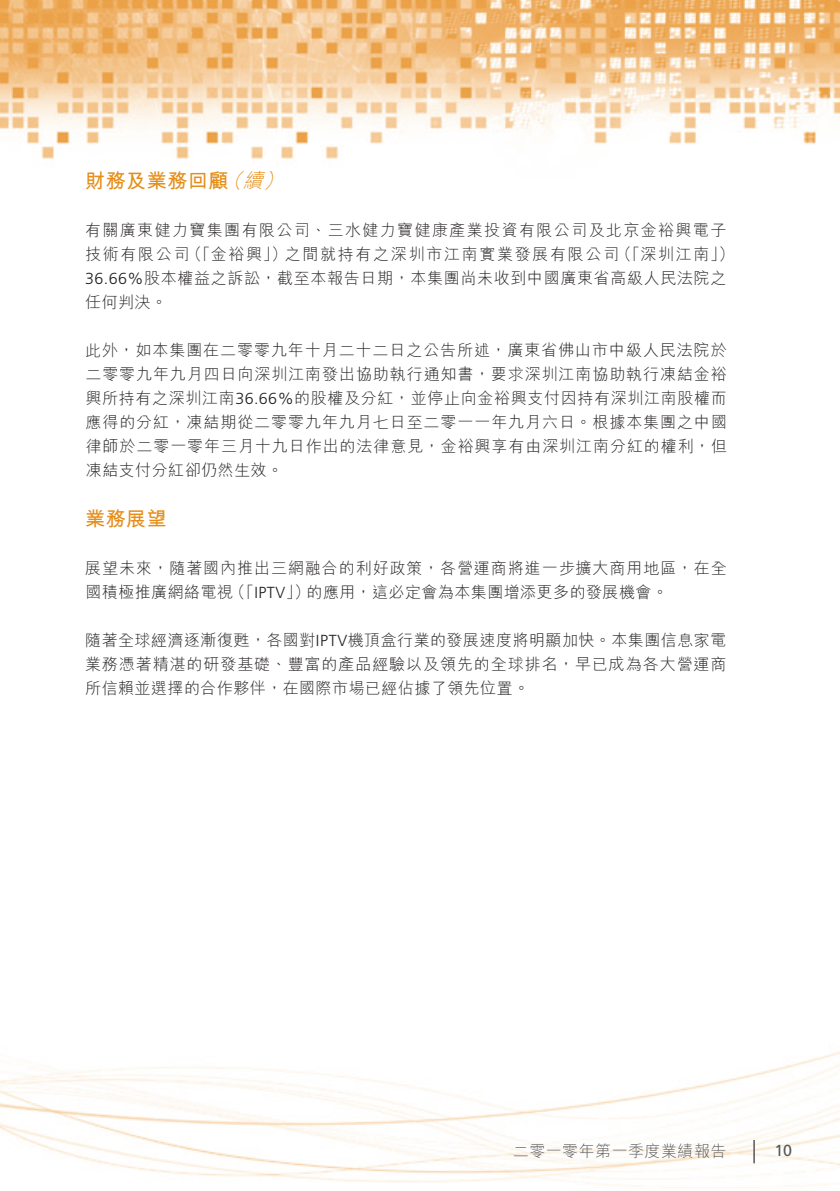
<style>
.page{position:relative;width:840px;height:1191px;background:#fff}
.page>*{position:absolute;margin:0;border:0;box-sizing:border-box;transform-origin:0 0}
.t1{font:700 20px "M Hei HK";letter-spacing:.03em;color:#e58e19}
.t2{font:300 16px/24px "M Hei HK";letter-spacing:.055em;color:#231f20;text-align:justify}
.t3{font:300 16px/24px "M Hei HK";letter-spacing:.085em;color:#231f20}
.t4{font:300 16px "M Hei HK";letter-spacing:.03em;color:#57585a}
.t5{font:16px "Frutiger LT Std";color:#57585a}
.s1{font-weight:300;font-style:italic}
.s2{font-family:"Frutiger LT Std"}
</style>
<div class="page">
<img style="left:0;top:0;width:839px;height:1188px">
<svg style="left:753px;top:1140px;width:1px;height:23px"></svg>
<p class="t1" style="left:85px;top:166px;width:207px">財務及業務回顧<span class="s1">（續）</span></p>
<p class="t3" style="left:85px;top:217px;width:650px">有關廣東健力寶集團有限公司、三水健力寶健康產業投資有限公司及北京金裕興電子技術有限公司（「金裕興」）之間就持有之深圳市江南實業發展有限公司（「深圳江南」）<span class="s2">36.66%</span>股本權益之訴訟，截至本報告日期，本集團尚未收到中國廣東省高級人民法院之任何判決。</p>
<p class="t2" style="left:85px;top:337px;width:643px">此外，如本集團在二零零九年十月二十二日之公告所述，廣東省佛山市中級人民法院於二零零九年九月四日向深圳江南發出協助執行通知書，要求深圳江南協助執行凍結金裕興所持有之深圳江南<span class="s2">36.66%</span>的股權及分紅，並停止向金裕興支付因持有深圳江南股權而應得的分紅，凍結期從二零零九年九月七日至二零一一年九月六日。根據本集團之中國律師於二零一零年三月十九日作出的法律意見，金裕興享有由深圳江南分紅的權利，但凍結支付分紅卻仍然生效。</p>
<p class="t1" style="left:85px;top:504px;width:83px">業務展望</p>
<p class="t2" style="left:85px;top:555px;width:642px">展望未來，隨著國內推出三網融合的利好政策，各營運商將進一步擴大商用地區，在全國積極推廣網絡電視（「<span class="s2">IPTV</span>」）的應用，這必定會為本集團增添更多的發展機會。</p>
<p class="t2" style="left:85px;top:627px;width:642px">隨著全球經濟逐漸復甦，各國對<span class="s2">IPTV</span>機頂盒行業的發展速度將明顯加快。本集團信息家電業務憑著精湛的研發基礎、豐富的產品經驗以及領先的全球排名，早已成為各大營運商所信賴並選擇的合作夥伴，在國際市場已經佔據了領先位置。</p>
<p class="t4" style="left:512px;top:1140px;width:215px">二零一零年第一季度業績報告</p>
<p class="t5" style="left:773px;top:1141px;width:19px">10</p>
</div>
